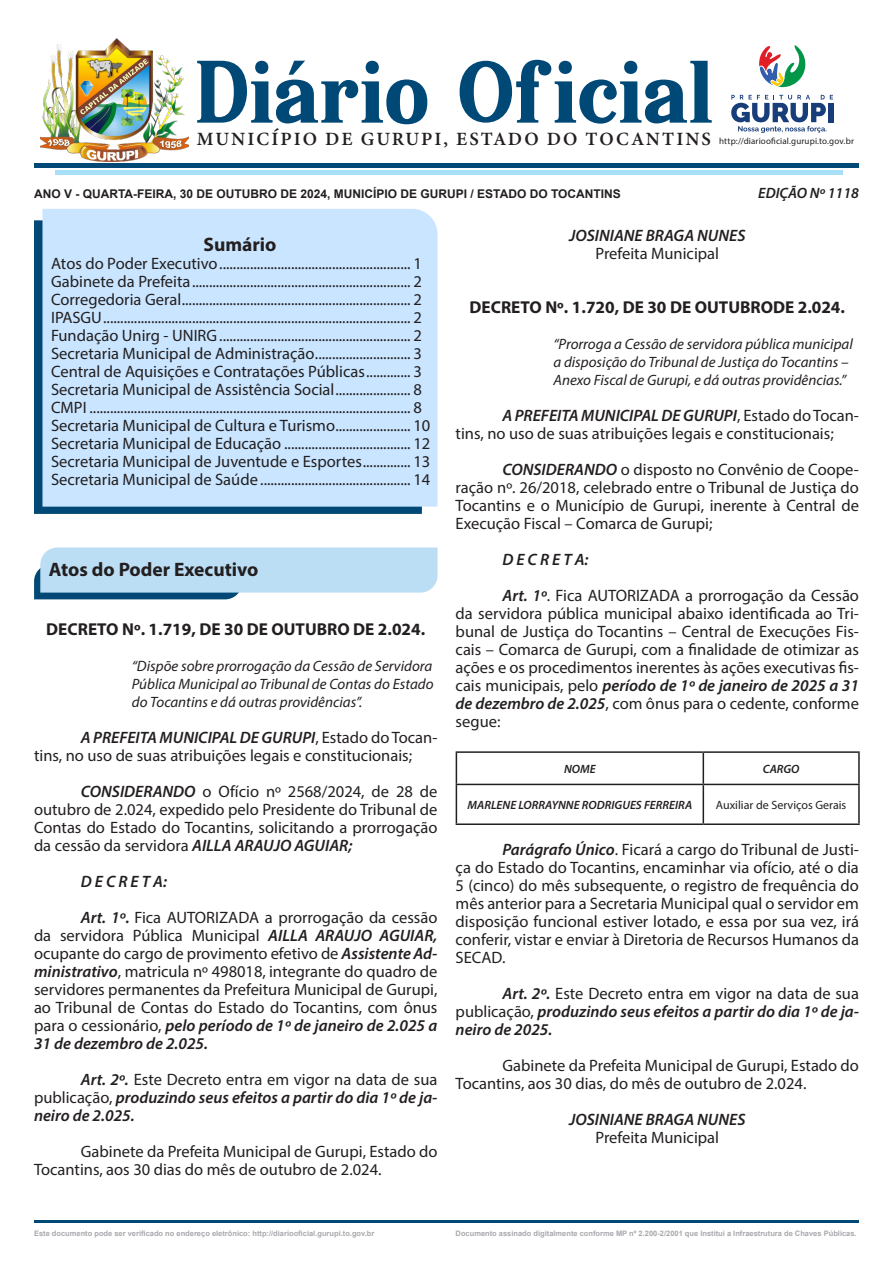
<style>
.page{position:relative;width:893px;height:1263px;background:#fff}
.page>*{position:absolute;margin:0;border:0;box-sizing:border-box;transform-origin:0 0}
.t1{font:700 82.5px "Serif Memorial";color:#004876}
.titul{font:700 19.5px "Myriad Pro";color:#231f20}
.titulo_suma{font:700 19.5px "Myriad Pro";color:#231f20}
.t2{font:18.75px "Minion Variable Concept";letter-spacing:.105em;color:#231f20}
.proto{font:700 17.25px "Myriad Pro";color:#231f20}
.TEXTO{font:16.5px/18px "Myriad Pro";color:#231f20}
.TEXTO-2{font:italic 600 16.5px/18px "Myriad Pro";color:#231f20;text-align:justify}
.TEXTO_CENTRO{font:italic 600 16.5px "Myriad Pro";color:#231f20}
.TEXTO_CENTRO-2{font:16.5px "Myriad Pro";color:#231f20}
.EMENTA{font:italic 15px/18px "Myriad Pro";color:#231f20;text-align:justify}
.t3{font:italic 600 15px "Myriad Pro";color:#231f20}
.t4{font:700 12px "Arial";color:#231f20}
.t5{font:italic 600 12px "Myriad Pro";color:#231f20}
.t6{font:12px "Myriad Pro";color:#231f20}
.conteudosuma{font:9px "Myriad Pro";letter-spacing:.015em;color:#231f20}
.t7{font:700 7.5px "Arial";color:#a8a9ad}
.s1{font-weight:600;font-style:italic}
.s2{font-weight:400;font-style:normal}
</style>
<div class="page">
<hr style="left:34px;top:1220px;width:825px;height:3px;background:#004876">
<img style="left:40px;top:38px;width:149px;height:124px">
<hr style="left:34px;top:164px;width:825px;height:4px;background:#004876">
<div style="left:55px;top:170px;width:787px;height:5px;background:#a8dff9"></div>
<hr style="left:456px;top:751px;width:247px;height:2px;background:#231f20">
<hr style="left:456px;top:753px;width:1px;height:31px;background:#231f20">
<hr style="left:703px;top:751px;width:157px;height:2px;background:#231f20">
<hr style="left:703px;top:753px;width:1px;height:31px;background:#231f20">
<hr style="left:858px;top:753px;width:2px;height:31px;background:#231f20">
<hr style="left:456px;top:784px;width:247px;height:1px;background:#231f20">
<hr style="left:456px;top:785px;width:1px;height:38px;background:#231f20">
<hr style="left:703px;top:784px;width:157px;height:1px;background:#231f20">
<hr style="left:703px;top:785px;width:1px;height:38px;background:#231f20">
<hr style="left:858px;top:785px;width:2px;height:38px;background:#231f20">
<hr style="left:456px;top:823px;width:247px;height:2px;background:#231f20">
<hr style="left:703px;top:823px;width:157px;height:2px;background:#231f20">
<svg style="left:34px;top:220px;width:388px;height:294px;fill:#004876"></svg>
<div style="left:42px;top:209px;width:396px;height:298px;background:#c9e5ff"></div>
<svg style="left:759px;top:45px;width:46px;height:42px"></svg>
<svg style="left:731px;top:95px;width:102px;height:38px"></svg>
<div style="left:828px;top:103px;width:5px;height:19px;background:#183e7a"></div>
<svg style="left:34px;top:547px;width:404px;height:52px"></svg>
<p class="t1" style="left:195px;top:26px;width:520px">Diário Oficial</p>
<p class="t2" style="left:197px;top:126px;width:516px">MUNICÍPIO DE GURUPI, ESTADO DO TOCANTINS</p>
<p class="conteudosuma" style="left:719px;top:135px;width:136px">http://diariooficial.gurupi.to.gov.br</p>
<p class="t4" style="left:34px;top:185px;width:588px">ANO V - QUARTA-FEIRA, 30 DE OUTUBRO DE 2024, MUNICÍPIO DE GURUPI / ESTADO DO TOCANTINS</p>
<p class="t3" style="left:758px;top:183px;width:102px">EDIÇÃO Nº 1118</p>
<p class="titulo_suma" style="left:204px;top:232px;width:74px">Sumário</p>
<p class="TEXTO" style="left:51px;top:254px;width:372px">Atos do Poder Executivo........................................................ 1</p>
<p class="TEXTO" style="left:51px;top:272px;width:372px">Gabinete da Prefeita................................................................ 2</p>
<p class="TEXTO" style="left:51px;top:290px;width:372px">Corregedoria Geral................................................................... 2</p>
<p class="TEXTO" style="left:51px;top:308px;width:372px">IPASGU.......................................................................................... 2</p>
<p class="TEXTO" style="left:51px;top:326px;width:372px">Fundação Unirg - UNIRG........................................................ 2</p>
<p class="TEXTO" style="left:51px;top:344px;width:372px">Secretaria Municipal de Administração............................ 3<br>Central de Aquisições e Contratações Públicas............. 3</p>
<p class="TEXTO" style="left:51px;top:380px;width:372px">Secretaria Municipal de Assistência Social...................... 8</p>
<p class="TEXTO" style="left:51px;top:398px;width:372px">CMPI .............................................................................................. 8</p>
<p class="TEXTO" style="left:51px;top:416px;width:381px">Secretaria Municipal de Cultura e Turismo...................... 10</p>
<p class="TEXTO" style="left:51px;top:434px;width:381px">Secretaria Municipal de Educação ..................................... 12</p>
<p class="TEXTO" style="left:51px;top:452px;width:381px">Secretaria Municipal de Juventude e Esportes.............. 13</p>
<p class="TEXTO" style="left:51px;top:470px;width:381px">Secretaria Municipal de Saúde ............................................ 14</p>
<p class="titul" style="left:49px;top:557px;width:211px">Atos do Poder Executivo</p>
<p class="proto" style="left:46px;top:618px;width:380px">DECRETO Nº. 1.719, DE 30 DE OUTUBRO DE 2.024.</p>
<p class="EMENTA" style="left:132px;top:657px;width:303px">“Dispõe sobre prorrogação da Cessão de Servidora Pública Municipal ao Tribunal de Contas do Estado do Tocantins e dá outras providências”.</p>
<p class="TEXTO" style="left:34px;top:728px;width:405px;text-indent:47px"><span class="s1">A PREFEITA MUNICIPAL DE GURUPI</span>, Estado do Tocan&shy;tins, no uso de suas atribuições legais e constitucionais;</p>
<p class="TEXTO" style="left:34px;top:782px;width:405px;text-align:justify;text-indent:47px"><span class="s1">CONSIDERANDO</span> o Ofício nº 2568/2024, de 28 de outubro de 2.024, expedido pelo Presidente do Tribunal de Contas do Estado do Tocantins, solicitando a prorrogação da cessão da servidora <span class="s1">AILLA ARAUJO AGUIAR;</span></p>
<p class="TEXTO-2" style="left:81px;top:872px;width:88px">D E C R E T A:</p>
<p class="TEXTO" style="left:34px;top:908px;width:405px;text-align:justify;text-indent:47px"><span class="s1">Art. 1º.</span> Fica AUTORIZADA a prorrogação da cessão da servidora Pública Municipal <span class="s1">AILLA ARAUJO AGUIAR, </span>ocupante do cargo de provimento efetivo de <span class="s1">Assistente Ad&shy;ministrativo</span>, matricula nº 498018, integrante do quadro de servidores permanentes da Prefeitura Municipal de Gurupi, ao Tribunal de Contas do Estado do Tocantins, com ônus para o cessionário, <span class="s1">pelo período de 1º de janeiro de 2.025 a 31 de dezembro de 2.025.</span></p>
<p class="TEXTO-2" style="left:34px;top:1070px;width:405px;text-indent:47px">Art. 2º. <span class="s2">Este Decreto entra em vigor na data de sua publicação,</span> produzindo seus efeitos a partir do dia 1º de ja&shy;neiro de 2.025.</p>
<p class="TEXTO" style="left:34px;top:1142px;width:405px;text-indent:47px">Gabinete da Prefeita Municipal de Gurupi, Estado do<br>Tocantins, aos 30 dias do mês de outubro de 2.024.</p>
<p class="TEXTO_CENTRO" style="left:569px;top:225px;width:178px">JOSINIANE BRAGA NUNES</p>
<p class="TEXTO_CENTRO-2" style="left:595px;top:244px;width:125px">Prefeita Municipal</p>
<p class="proto" style="left:470px;top:296px;width:377px">DECRETO Nº. 1.720, DE 30 DE OUTUBRODE 2.024.</p>
<p class="EMENTA" style="left:553px;top:335px;width:301px;text-align:left">“Prorroga a Cessão de servidora pública municipal a disposição do Tribunal de Justiça do Tocantins –<br>Anexo Fiscal de Gurupi, e dá outras providências.”</p>
<p class="TEXTO" style="left:456px;top:406px;width:405px;text-indent:47px"><span class="s1">A PREFEITA MUNICIPAL DE GURUPI</span>, Estado do Tocan&shy;tins, no uso de suas atribuições legais e constitucionais;</p>
<p class="TEXTO" style="left:456px;top:460px;width:405px;text-align:justify;text-indent:47px"><span class="s1">CONSIDERANDO</span> o disposto no Convênio de Coope&shy;ração nº. 26/2018, celebrado entre o Tribunal de Justiça do Tocantins e o Município de Gurupi, inerente à Central de Execução Fiscal – Comarca de Gurupi;</p>
<p class="TEXTO-2" style="left:502px;top:550px;width:88px">D E C R E T A:</p>
<p class="TEXTO" style="left:456px;top:586px;width:405px;text-align:justify;text-indent:47px"><span class="s1">Art. 1º</span>. Fica AUTORIZADA a prorrogação da Cessão da servidora pública municipal abaixo identificada ao Tri&shy;bunal de Justiça do Tocantins – Central de Execuções Fis&shy;cais – Comarca de Gurupi, com a finalidade de otimizar as ações e os procedimentos inerentes às ações executivas fis&shy;cais municipais, pelo <span class="s1">período de 1º de janeiro de 2025 a 31 de dezembro de 2.025</span>, com ônus para o cedente, conforme segue:</p>
<p class="t5" style="left:564px;top:761px;width:33px">NOME</p>
<p class="t5" style="left:763px;top:761px;width:38px">CARGO</p>
<p class="t5" style="left:468px;top:797px;width:226px">MARLENE LORRAYNNE RODRIGUES FERREIRA</p>
<p class="t6" style="left:716px;top:797px;width:132px">Auxiliar de Serviços Gerais</p>
<p class="TEXTO" style="left:456px;top:840px;width:405px;text-align:justify;text-indent:47px"><span class="s1">Parágrafo Único</span>. Ficará a cargo do Tribunal de Justi&shy;ça do Estado do Tocantins, encaminhar via ofício, até o dia 5 (cinco) do mês subsequente, o registro de frequência do mês anterior para a Secretaria Municipal qual o servidor em disposição funcional estiver lotado, e essa por sua vez, irá conferir, vistar e enviar à Diretoria de Recursos Humanos da SECAD.</p>
<p class="TEXTO-2" style="left:456px;top:984px;width:405px;text-indent:47px">Art. 2º. <span class="s2">Este Decreto entra em vigor na data de sua publicação,</span> produzindo seus efeitos a partir do dia 1º de ja&shy;neiro de 2025.</p>
<p class="TEXTO" style="left:456px;top:1056px;width:405px;text-indent:47px">Gabinete da Prefeita Municipal de Gurupi, Estado do<br>Tocantins, aos 30 dias, do mês de outubro de 2.024.</p>
<p class="TEXTO_CENTRO" style="left:569px;top:1109px;width:178px">JOSINIANE BRAGA NUNES</p>
<p class="TEXTO_CENTRO-2" style="left:595px;top:1127px;width:125px">Prefeita Municipal</p>
<p class="t7" style="left:34px;top:1228px;width:342px">Este documento pode ser verificado no endereço eletrônico: http://diariooficial.gurupi.to.gov.br</p>
<p class="t7" style="left:456px;top:1228px;width:403px">Documento assinado digitalmente conforme MP nº 2.200-2/2001 que Institui a Infraestrutura de Chaves Públicas.</p>
</div>
